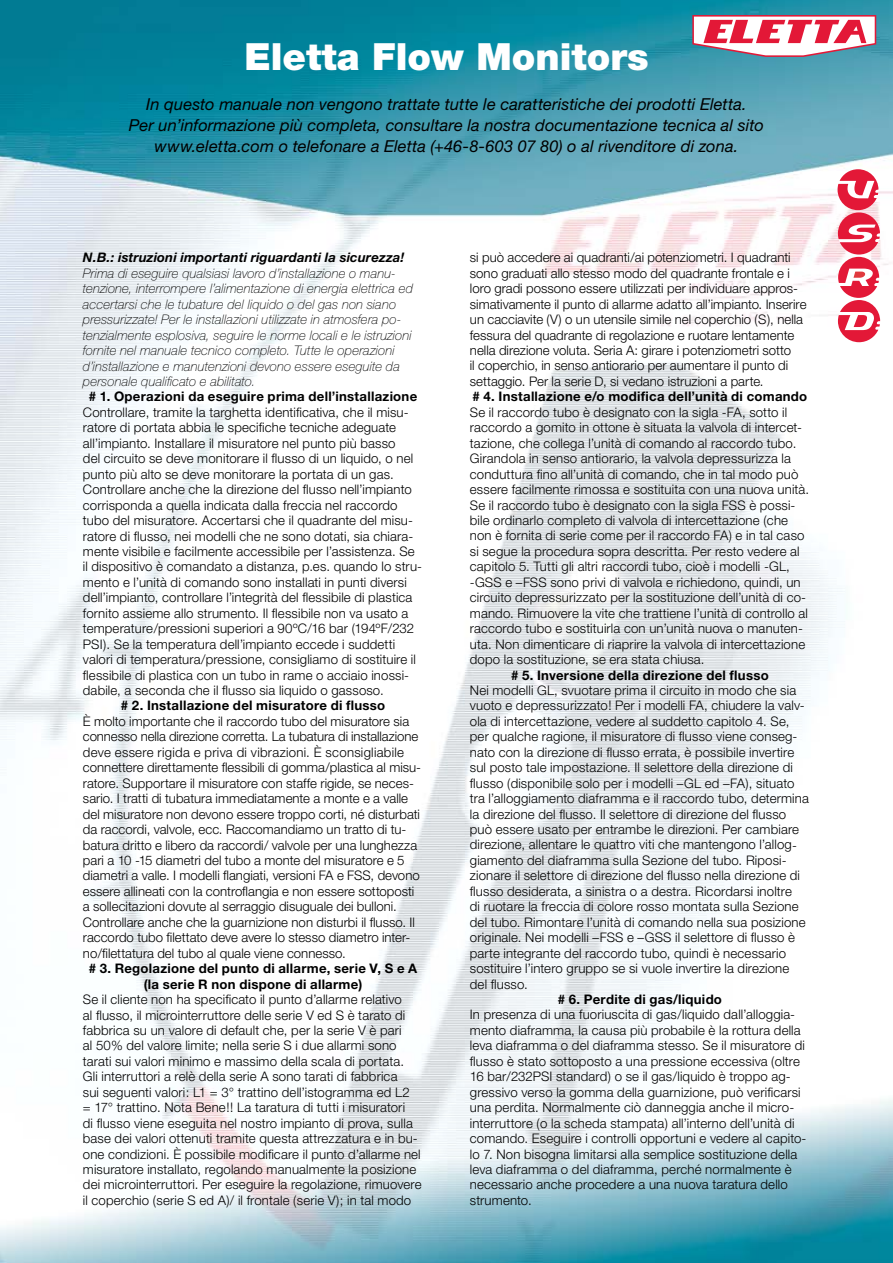
<style>
.page{position:relative;width:893px;height:1263px;background:#fff}
.page>*{position:absolute;margin:0;border:0;box-sizing:border-box;transform-origin:0 0}
.t1{font:900 37.5px "Helvetica Neue";color:#fff}
.t2{font:italic 16.5px/21px "Helvetica Neue";letter-spacing:.005em;color:#000;text-align:center}
.t3{font:300 13.2px/15.5px "Helvetica Neue";letter-spacing:.01em;color:#000}
.t4{font:italic 100 13.2px/15.5px "Helvetica Neue";letter-spacing:.01em;color:#000}
.t5{font:700 13.2px/15.5px "Helvetica Neue";letter-spacing:.02em;color:#000;text-align:center}
.t6{font:italic 700 13.2px "Helvetica Neue";letter-spacing:.01em;color:#000}
</style>
<div class="page">
<img style="left:0;top:0;width:893px;height:1263px">
<svg style="left:837px;top:169px;width:43px;height:173px"></svg>
<svg style="left:692px;top:15px;width:184px;height:42px"></svg>
<h1 class="t1" style="left:244px;top:35px;width:406px">Eletta Flow Monitors</h1>
<p class="t2" style="left:129px;top:93px;width:637px">In questo manuale non vengono trattate tutte le caratteristiche dei prodotti Eletta.<br>Per un’informazione più completa, consultare la nostra documentazione tecnica al sito www.eletta.com o telefonare a Eletta (+46-8-603 07 80) o al rivenditore di zona.</p>
<p class="t6" style="left:83px;top:249px;width:323px">N.B.: istruzioni importanti riguardanti la sicurezza!</p>
<p class="t4" style="left:83px;top:265px;width:332px">Prima di eseguire qualsiasi lavoro d’installazione o manu&shy;tenzione, interrompere l’alimentazione di energia elettrica ed accertarsi che le tubature del liquido o del gas non siano pressurizzate! Per le installazioni utilizzate in atmosfera po&shy;tenzialmente esplosiva, seguire le norme locali e le istruzioni fornite nel manuale tecnico completo. Tutte le operazioni d’installazione e manutenzioni devono essere eseguite da personale qualificato e abilitato.</p>
<p class="t5" style="left:89px;top:389px;width:330px"># 1. Operazioni da eseguire prima dell’installazione</p>
<p class="t3" style="left:83px;top:404px;width:341px">Controllare, tramite la targhetta identificativa, che il misu&shy;ratore di portata abbia le specifiche tecniche adeguate all’impianto. Installare il misuratore nel punto più basso<br>del circuito se deve monitorare il flusso di un liquido, o nel punto più alto se deve monitorare la portata di un gas.<br>Controllare anche che la direzione del flusso nell’impianto corrisponda a quella indicata dalla freccia nel raccordo tubo del misuratore. Accertarsi che il quadrante del misu&shy;ratore di flusso, nei modelli che ne sono dotati, sia chiara&shy;mente visibile e facilmente accessibile per l’assistenza. Se il dispositivo è comandato a distanza, p.es. quando lo stru&shy;mento e l’unità di comando sono installati in punti diversi dell’impianto, controllare l’integrità del flessibile di plastica fornito assieme allo strumento. Il flessibile non va usato a temperature/pressioni superiori a 90ºC/16 bar (194ºF/232<br>PSI). Se la temperatura dell’impianto eccede i suddetti valori di temperatura/pressione, consigliamo di sostituire il flessibile di plastica con un tubo in rame o acciaio inossi&shy;dabile, a seconda che il flusso sia liquido o gassoso.</p>
<p class="t5" style="left:121px;top:698px;width:266px"># 2. Installazione del misuratore di flusso</p>
<p class="t3" style="left:83px;top:713px;width:340px">È molto importante che il raccordo tubo del misuratore sia connesso nella direzione corretta. La tubatura di installazione deve essere rigida e priva di vibrazioni. È sconsigliabile connettere direttamente flessibili di gomma/plastica al misu&shy;ratore. Supportare il misuratore con staffe rigide, se neces&shy;sario. I tratti di tubatura immediatamente a monte e a valle del misuratore non devono essere troppo corti, né disturbati da raccordi, valvole, ecc. Raccomandiamo un tratto di tu&shy;batura dritto e libero da raccordi/ valvole per una lunghezza pari a 10 -15 diametri del tubo a monte del misuratore e 5 diametri a valle. I modelli flangiati, versioni FA e FSS, devono essere allineati con la controflangia e non essere sottoposti a sollecitazioni dovute al serraggio disuguale dei bulloni.<br>Controllare anche che la guarnizione non disturbi il flusso. Il raccordo tubo filettato deve avere lo stesso diametro inter&shy;no/filettatura del tubo al quale viene connesso.</p>
<p class="t5" style="left:89px;top:960px;width:330px"># 3. Regolazione del punto di allarme, serie V, S e A (la serie R non dispone di allarme)</p>
<p class="t3" style="left:83px;top:991px;width:340px">Se il cliente non ha specificato il punto d’allarme relativo<br>al flusso, il microinterruttore delle serie V ed S è tarato di fabbrica su un valore di default che, per la serie V è pari<br>al 50% del valore limite; nella serie S i due allarmi sono tarati sui valori minimo e massimo della scala di portata.<br>Gli interruttori a relè della serie A sono tarati di fabbrica<br>sui seguenti valori: L1 = 3° trattino dell’istogramma ed L2<br>= 17° trattino. Nota Bene!! La taratura di tutti i misuratori<br>di flusso viene eseguita nel nostro impianto di prova, sulla base dei valori ottenuti tramite questa attrezzatura e in bu&shy;one condizioni. È possibile modificare il punto d’allarme nel misuratore installato, regolando manualmente la posizione dei microinterruttori. Per eseguire la regolazione, rimuovere il coperchio (serie S ed A)/ il frontale (serie V); in tal modo</p>
<p class="t3" style="left:470px;top:250px;width:338px">si può accedere ai quadranti/ai potenziometri. I quadranti sono graduati allo stesso modo del quadrante frontale e i loro gradi possono essere utilizzati per individuare appros&shy;simativamente il punto di allarme adatto all’impianto. Inserire un cacciavite (V) o un utensile simile nel coperchio (S), nella fessura del quadrante di regolazione e ruotare lentamente nella direzione voluta. Seria A: girare i potenziometri sotto<br>il coperchio, in senso antiorario per aumentare il punto di settaggio. Per la serie D, si vedano istruzioni a parte.</p>
<p class="t5" style="left:473px;top:389px;width:336px"># 4. Installazione e/o modifica dell’unità di comando</p>
<p class="t3" style="left:470px;top:404px;width:341px">Se il raccordo tubo è designato con la sigla -FA, sotto il raccordo a gomito in ottone è situata la valvola di intercet&shy;tazione, che collega l’unità di comando al raccordo tubo.<br>Girandola in senso antiorario, la valvola depressurizza la conduttura fino all’unità di comando, che in tal modo può essere facilmente rimossa e sostituita con una nuova unità.<br>Se il raccordo tubo è designato con la sigla FSS è possi&shy;bile ordinarlo completo di valvola di intercettazione (che non è fornita di serie come per il raccordo FA) e in tal caso si segue la procedura sopra descritta. Per resto vedere al capitolo 5. Tutti gli altri raccordi tubo, cioè i modelli -GL, -GSS e –FSS sono privi di valvola e richiedono, quindi, un circuito depressurizzato per la sostituzione dell’unità di co&shy;mando. Rimuovere la vite che trattiene l’unità di controllo al raccordo tubo e sostituirla con un’unità nuova o manuten&shy;uta. Non dimenticare di riaprire la valvola di intercettazione dopo la sostituzione, se era stata chiusa.</p>
<p class="t5" style="left:511px;top:667px;width:259px"># 5. Inversione della direzione del flusso</p>
<p class="t3" style="left:470px;top:682px;width:341px">Nei modelli GL, svuotare prima il circuito in modo che sia vuoto e depressurizzato! Per i modelli FA, chiudere la valv&shy;ola di intercettazione, vedere al suddetto capitolo 4. Se, per qualche ragione, il misuratore di flusso viene conseg&shy;nato con la direzione di flusso errata, è possibile invertire sul posto tale impostazione. Il selettore della direzione di flusso (disponibile solo per i modelli –GL ed –FA), situato tra l’alloggiamento diaframma e il raccordo tubo, determina la direzione del flusso. Il selettore di direzione del flusso può essere usato per entrambe le direzioni. Per cambiare direzione, allentare le quattro viti che mantengono l’allog&shy;giamento del diaframma sulla Sezione del tubo. Riposi&shy;zionare il selettore di direzione del flusso nella direzione di flusso desiderata, a sinistra o a destra. Ricordarsi inoltre<br>di ruotare la freccia di colore rosso montata sulla Sezione del tubo. Rimontare l’unità di comando nella sua posizione originale. Nei modelli –FSS e –GSS il selettore di flusso è parte integrante del raccordo tubo, quindi è necessario sostituire l’intero gruppo se si vuole invertire la direzione del flusso.</p>
<p class="t5" style="left:558px;top:991px;width:166px"># 6. Perdite di gas/liquido</p>
<p class="t3" style="left:470px;top:1007px;width:338px">In presenza di una fuoriuscita di gas/liquido dall’alloggia&shy;mento diaframma, la causa più probabile è la rottura della leva diaframma o del diaframma stesso. Se il misuratore di flusso è stato sottoposto a una pressione eccessiva (oltre 16 bar/232PSI standard) o se il gas/liquido è troppo ag&shy;gressivo verso la gomma della guarnizione, può verificarsi una perdita. Normalmente ciò danneggia anche il micro&shy;interruttore (o la scheda stampata) all’interno dell’unità di comando. Eseguire i controlli opportuni e vedere al capito&shy;lo 7. Non bisogna limitarsi alla semplice sostituzione della leva diaframma o del diaframma, perché normalmente è necessario anche procedere a una nuova taratura dello strumento.</p>
</div>
